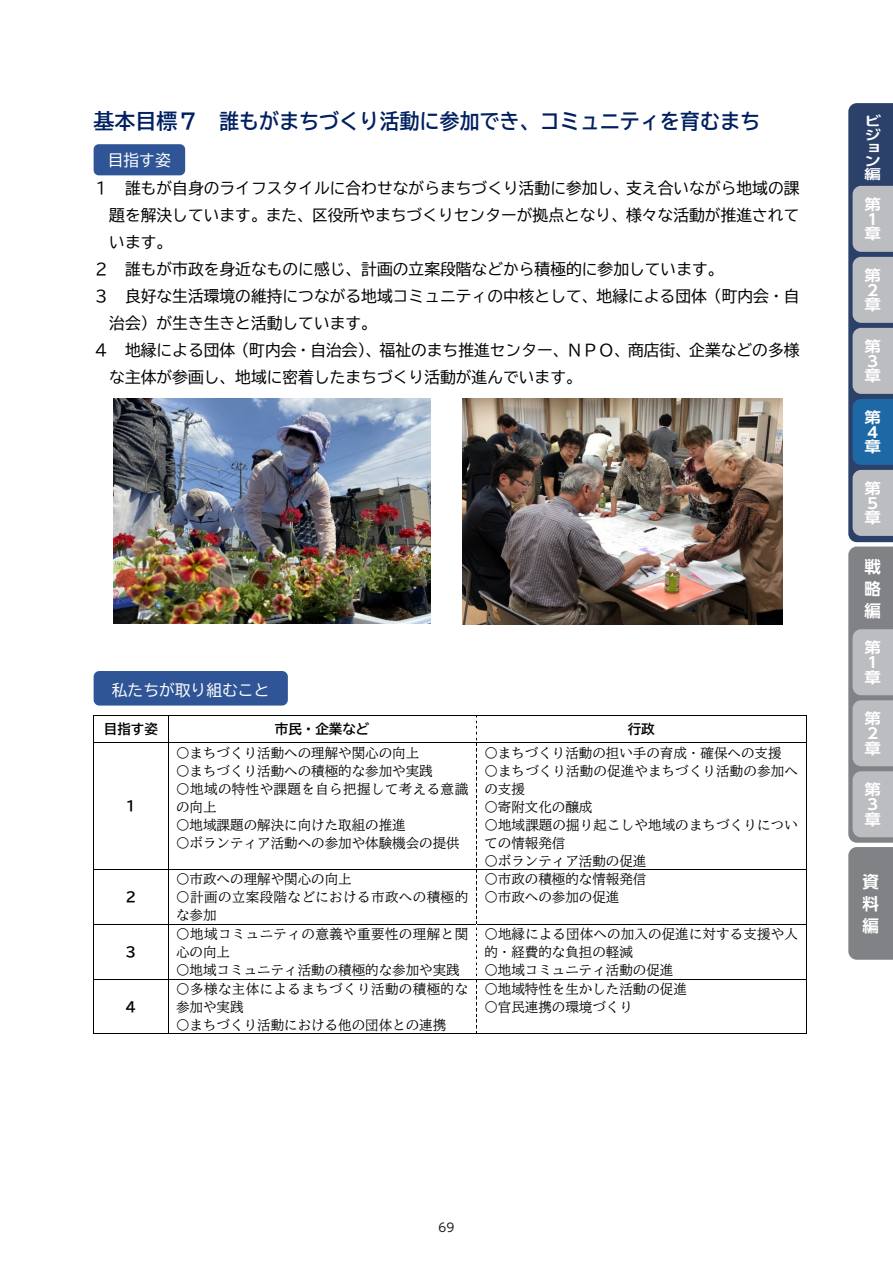
<style>
.page{position:relative;width:893px;height:1263px;background:#fff}
.page>*{position:absolute;margin:0;border:0;box-sizing:border-box;transform-origin:0 0}
.t1{font:21px "BIZ UD Gothic Bold";letter-spacing:.02em;color:#002060}
.t2{font:700 16.5px/22px "UD Shin Go Pro De";color:#fff;text-align:justify}
.t3{font:15.75px "BIZ UD Gothic";color:#000}
.t4{font:15.75px "BIZ UD Gothic";color:#fff}
.t5{font:15.75px "Yu Mincho";color:#000}
.t6{font:700 14.85px/14.9px "UD Shin Go Pro De";color:#fff;scale:1.11 1}
.t7{font:13.5px/18px "BIZ UD Mincho Medium";color:#000}
.t8{font:13.5px/18px "BIZ UD Mincho Medium";letter-spacing:.025em;color:#000}
.t9{font:13.5px "BIZ UD Gothic Bold";color:#000}
.t10{font:700 13.2px/13.2px "UD Shin Go Pro De";color:#fff;scale:1.25 1}
.t11{font:12px "UD Shin Go Pro";color:#231f20}
</style>
<div class="page">
<hr style="left:94px;top:715px;width:712px;height:1px;background:#000">
<svg style="left:168px;top:716px;width:1px;height:26px"></svg>
<svg style="left:806px;top:715px;width:1px;height:27px"></svg>
<hr style="left:94px;top:742px;width:712px;height:1px;background:#000">
<hr style="left:94px;top:743px;width:1px;height:126px;background:#000">
<hr style="left:168px;top:743px;width:1px;height:126px;background:#000">
<hr style="left:806px;top:743px;width:1px;height:126px;background:#000">
<hr style="left:94px;top:869px;width:712px;height:1px;background:#000">
<hr style="left:94px;top:870px;width:1px;height:54px;background:#000">
<hr style="left:168px;top:870px;width:1px;height:54px;background:#000">
<hr style="left:806px;top:870px;width:1px;height:54px;background:#000">
<hr style="left:94px;top:924px;width:712px;height:1px;background:#000">
<hr style="left:94px;top:925px;width:1px;height:54px;background:#000">
<hr style="left:168px;top:925px;width:1px;height:54px;background:#000">
<hr style="left:806px;top:925px;width:1px;height:54px;background:#000">
<hr style="left:94px;top:979px;width:712px;height:1px;background:#000">
<hr style="left:94px;top:979px;width:1px;height:55px;background:#000">
<hr style="left:94px;top:1033px;width:74px;height:1px;background:#000">
<hr style="left:168px;top:979px;width:1px;height:55px;background:#000">
<hr style="left:168px;top:1033px;width:308px;height:1px;background:#000">
<svg style="left:476px;top:716px;width:1px;height:317px"></svg>
<hr style="left:476px;top:1033px;width:330px;height:1px;background:#000">
<hr style="left:806px;top:979px;width:1px;height:55px;background:#000">
<div style="left:94px;top:671px;width:194px;height:34px;background:#2f5597;border-radius:6px"></div>
<div style="left:94px;top:144px;width:91px;height:31px;background:#2f5597;border-radius:5px"></div>
<img style="left:462px;top:399px;width:321px;height:225px">
<img style="left:114px;top:398px;width:316px;height:225px">
<svg style="left:848px;top:103px;width:45px;height:857px;background:#8f99a5"></svg>
<h1 class="t1" style="left:94px;top:110px;width:668px">基本目標７ 誰もがまちづくり活動に参加でき、コミュニティを育むまち</h1>
<p class="t4" style="left:108px;top:152px;width:65px">目指す姿</p>
<p class="t3" style="left:94px;top:180px;width:707px">１ 誰もが自身のライフスタイルに合わせながらまちづくり活動に参加し、支え合いながら地域の課</p>
<p class="t3" style="left:109px;top:207px;width:692px">題を解決しています。また、区役所やまちづくりセンターが拠点となり、様々な活動が推進されて</p>
<p class="t3" style="left:109px;top:234px;width:65px">います。</p>
<p class="t3" style="left:94px;top:261px;width:632px">２ 誰もが市政を身近なものに感じ、計画の立案段階などから積極的に参加しています。</p>
<p class="t3" style="left:94px;top:288px;width:707px">３ 良好な生活環境の維持につながる地域コミュニティの中核として、地縁による団体（町内会・自</p>
<p class="t3" style="left:109px;top:315px;width:269px">治会）が生き生きと活動しています。</p>
<p class="t3" style="left:94px;top:342px;width:707px">４ 地縁による団体（町内会・自治会）、福祉のまち推進センター、ＮＰＯ、商店街、企業などの多様</p>
<p class="t3" style="left:109px;top:369px;width:474px">な主体が参画し、地域に密着したまちづくり活動が進んでいます。</p>
<p class="t4" style="left:112px;top:682px;width:159px">私たちが取り組むこと</p>
<p class="t9" style="left:104px;top:722px;width:56px">目指す姿</p>
<p class="t9" style="left:275px;top:722px;width:96px">市民・企業など</p>
<p class="t9" style="left:628px;top:722px;width:29px">行政</p>
<p class="t9" style="left:124px;top:799px;width:15px">１</p>
<p class="t9" style="left:124px;top:890px;width:15px">２</p>
<p class="t9" style="left:124px;top:945px;width:15px">３</p>
<p class="t9" style="left:124px;top:1000px;width:15px">４</p>
<p class="t7" style="left:176px;top:743px;width:294px">〇まちづくり活動への理解や関心の向上<br>〇まちづくり活動への積極的な参加や実践<br>〇地域の特性や課題を自ら把握して考える意識の向上<br>〇地域課題の解決に向けた取組の推進<br>〇ボランティア活動への参加や体験機会の提供</p>
<p class="t7" style="left:484px;top:743px;width:315px">〇まちづくり活動の担い手の育成・確保への支援〇まちづくり活動の促進やまちづくり活動の参加への支援<br>〇寄附文化の醸成<br>〇地域課題の掘り起こしや地域のまちづくりについての情報発信<br>〇ボランティア活動の促進</p>
<p class="t8" style="left:176px;top:870px;width:294px">〇市政への理解や関心の向上<br>〇計画の立案段階などにおける市政への積極的な参加</p>
<p class="t7" style="left:484px;top:870px;width:164px">〇市政の積極的な情報発信〇市政への参加の促進</p>
<p class="t7" style="left:176px;top:925px;width:294px">〇地域コミュニティの意義や重要性の理解と関心の向上<br>〇地域コミュニティ活動の積極的な参加や実践</p>
<p class="t7" style="left:484px;top:925px;width:315px">〇地縁による団体への加入の促進に対する支援や人的・経費的な負担の軽減<br>〇地域コミュニティ活動の促進</p>
<p class="t7" style="left:176px;top:980px;width:294px">〇多様な主体によるまちづくり活動の積極的な参加や実践<br>〇まちづくり活動における他の団体との連携</p>
<p class="t7" style="left:484px;top:980px;width:204px">〇地域特性を生かした活動の促進〇官民連携の環境づくり</p>
<p class="t10" style="left:864px;top:114px;width:15px">ビジョン編</p>
<p class="t6" style="left:864px;top:196px;width:16px">第<br>１章</p>
<p class="t6" style="left:864px;top:267px;width:16px">第<br>２章</p>
<p class="t6" style="left:864px;top:338px;width:16px">第<br>３章</p>
<p class="t6" style="left:864px;top:409px;width:16px">第<br>４章</p>
<p class="t6" style="left:864px;top:480px;width:16px">第<br>５章</p>
<p class="t2" style="left:864px;top:555px;width:18px">戦略編</p>
<p class="t6" style="left:864px;top:639px;width:16px">第<br>１章</p>
<p class="t6" style="left:864px;top:710px;width:16px">第<br>２章</p>
<p class="t6" style="left:864px;top:781px;width:16px">第<br>３章</p>
<p class="t2" style="left:862px;top:870px;width:18px">資料編</p>
<p class="t5" style="left:438px;top:1209px;width:19px">70</p>
<p class="t11" style="left:439px;top:1218px;width:17px">69</p>
</div>
